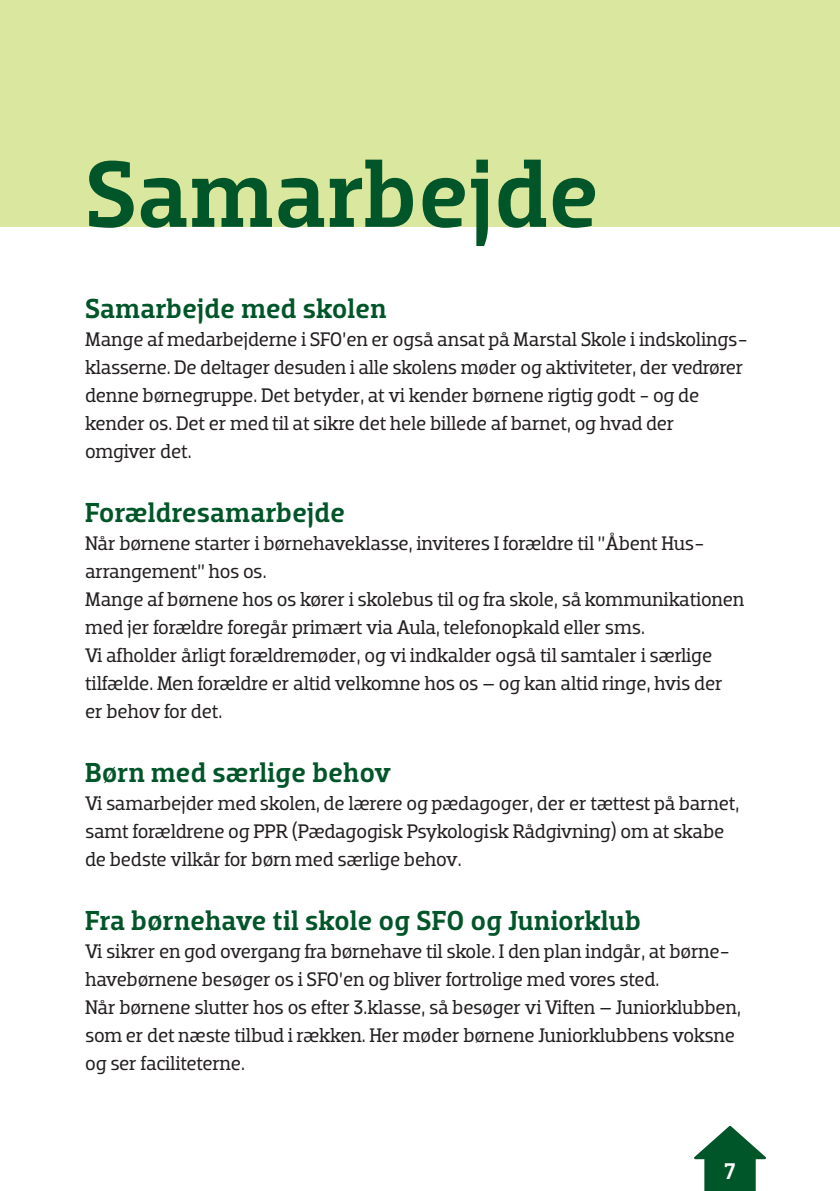
<style>
.page{position:relative;width:840px;height:1191px;background:#fff}
.page>*{position:absolute;margin:0;border:0;box-sizing:border-box;transform-origin:0 0}
.t1{font:500 96px "Dobra Slab";letter-spacing:.015em;color:#005529}
.t2{font:500 28px "Dobra Slab";letter-spacing:.01em;color:#005529}
.t3{font:500 23.2px "Dobra Slab";color:#fff}
.t4{font:20px/28px "Dobra Slab";letter-spacing:-.015em;color:#231f20}
</style>
<div class="page">
<div style="left:0;top:0;width:839px;height:227px;background:#dae79e"></div>
<svg style="left:694px;top:1125px;width:71px;height:66px"></svg>
<h1 class="t1" style="left:85px;top:138px;width:515px">Samarbejde</h1>
<h2 class="t2" style="left:85px;top:292px;width:302px">Samarbejde med skolen</h2>
<p class="t4" style="left:85px;top:325px;width:661px">Mange af medarbejderne i SFO’en er også ansat på Marstal Skole i indskolings&shy;klasserne. De deltager desuden i alle skolens møder og aktiviteter, der vedrører denne børnegruppe. Det betyder, at vi kender børnene rigtig godt - og de kender os. Det er med til at sikre det hele billede af barnet, og hvad der omgiver det.</p>
<h2 class="t2" style="left:85px;top:496px;width:261px">Forældresamarbejde</h2>
<p class="t4" style="left:85px;top:529px;width:660px">Når børnene starter i børnehaveklasse, inviteres I forældre til ”Åbent Hus&shy;arrangement” hos os.<br>Mange af børnene hos os kører i skolebus til og fra skole, så kommunikationen med jer forældre foregår primært via Aula, telefonopkald eller sms.<br>Vi afholder årligt forældremøder, og vi indkalder også til samtaler i særlige tilfælde. Men forældre er altid velkomne hos os – og kan altid ringe, hvis der er behov for det.</p>
<h2 class="t2" style="left:85px;top:756px;width:307px">Børn med særlige behov</h2>
<p class="t4" style="left:85px;top:789px;width:655px">Vi samarbejder med skolen, de lærere og pædagoger, der er tættest på barnet, samt forældrene og PPR (Pædagogisk Psykologisk Rådgivning) om at skabe de bedste vilkår for børn med særlige behov.</p>
<h2 class="t2" style="left:85px;top:904px;width:557px">Fra børnehave til skole og SFO og Juniorklub</h2>
<p class="t4" style="left:85px;top:937px;width:657px">Vi sikrer en god overgang fra børnehave til skole. I den plan indgår, at børne&shy;havebørnene besøger os i SFO’en og bliver fortrolige med vores sted.<br>Når børnene slutter hos os efter 3.klasse, så besøger vi Viften – Juniorklubben, som er det næste tilbud i rækken. Her møder børnene Juniorklubbens voksne og ser faciliteterne.</p>
<p class="t3" style="left:724px;top:1157px;width:13px">7</p>
</div>
